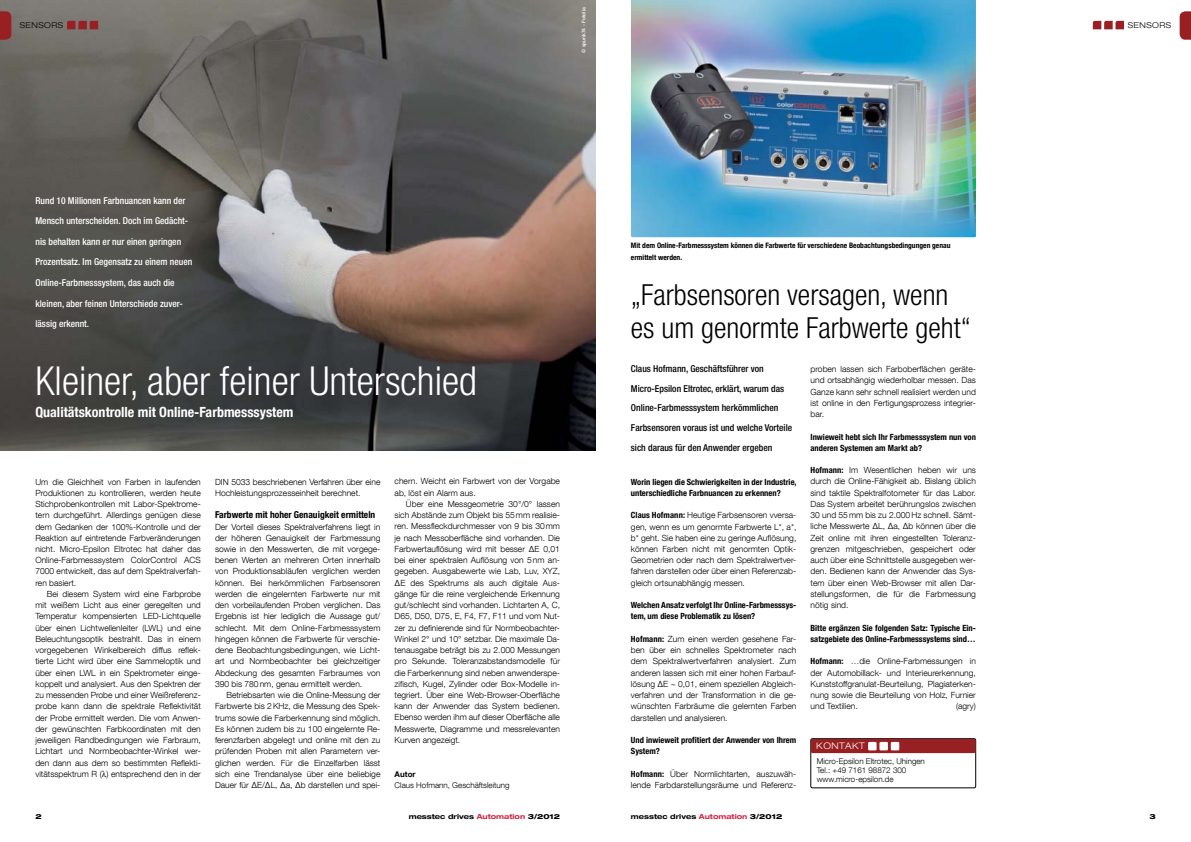
<style>
.page{position:relative;width:1191px;height:842px;background:#fff}
.page>*{position:absolute;margin:0;border:0;box-sizing:border-box;transform-origin:0 0}
.t1{font:300 condensed 40px "Helvetica Neue LT Com";color:#fff}
.t2{font:300 condensed 29px/33.7px "Helvetica Neue LT Com";color:#000}
.t3{font:700 condensed 14px "Helvetica Neue LT Com";color:#fff}
.t4{font:500 condensed 9.5px/20.6px "Helvetica Neue LT Com";color:#fff}
.t5{font:500 condensed 9.5px/19.7px "Helvetica Neue LT Com";color:#000}
.t6{font:700 condensed 9.5px "Helvetica Neue LT Com";color:#000}
.t7{font:300 expanded 9px "Helvetica Neue LT Com";letter-spacing:.055em;color:#fff}
.t8{font:300 8.5px/11.2px "Helvetica Neue LT Com";color:#000;text-align:justify}
.t9{font:700 condensed 8.5px/11.2px "Helvetica Neue LT Com";color:#000}
.t10{font:300 8px/9px "Helvetica Neue LT Com";color:#000}
.t11{font:300 expanded 8px "Helvetica Neue LT Com";letter-spacing:.055em;color:#000}
.t12{font:700 8px "Helvetica Neue LT Com";color:#000}
.t13{font:700 condensed 7.5px/11.2px "Helvetica Neue LT Com";color:#000}
.t14{font:700 expanded 7px "Helvetica Neue LT Com";color:#000}
.t15{font:800 expanded 7px "Helvetica Neue LT Com";color:#000}
.t16{font:500 5px "Helvetica Neue LT Com";color:#fff}
.s1{font-weight:700;font-stretch:condensed}
.s2{color:#d1223e}
.s3{font-weight:800}
</style>
<div class="page">
<img style="left:0;top:0;width:595px;height:451px">
<div style="left:810px;top:738px;width:166px;height:50px;border:1px solid #000;border-radius:2px"></div>
<div style="left:811px;top:739px;width:164px;height:14px;background:#981f22"></div>
<div style="left:868px;top:742px;width:8px;height:8px;background:#fff"></div>
<div style="left:879px;top:742px;width:9px;height:8px;background:#fff"></div>
<div style="left:890px;top:742px;width:9px;height:8px;background:#fff"></div>
<img style="left:631px;top:0;width:345px;height:237px">
<svg style="left:67px;top:21px;width:31px;height:8px"></svg>
<svg style="left:1092px;top:21px;width:32px;height:8px"></svg>
<svg style="left:0;top:11px;width:11px;height:29px"></svg>
<svg style="left:1179px;top:11px;width:12px;height:29px"></svg>
<p class="t16" style="left:580px;top:53px;width:47px;rotate:-90deg">© spunk74 - Fotolia</p>
<p class="t11" style="left:20px;top:21px;width:45px">SENSORS</p>
<p class="t11" style="left:1127px;top:21px;width:45px">SENSORS</p>
<p class="t4" style="left:35px;top:190px;width:158px">Rund 10 Millionen Farbnuancen kann der Mensch unterscheiden. Doch im Gedächt&shy;nis behalten kann er nur einen geringen Prozentsatz. Im Gegensatz zu einem neuen Online-Farbmesssystem, das auch die kleinen, aber feinen Unterschiede zuver&shy;lässig erkennt.</p>
<h1 class="t1" style="left:35px;top:357px;width:443px">Kleiner, aber feiner Unterschied</h1>
<h3 class="t3" style="left:35px;top:404px;width:259px">Qualitätskontrolle mit Online-Farbmesssystem</h3>
<p class="t8" style="left:35px;top:476px;width:167px">Um die Gleichheit von Farben in laufenden Produktionen zu kontrollieren, werden heute Stichprobenkontrollen mit Labor-Spektrome&shy;tern durchgeführt. Allerdings genügen diese dem Gedanken der 100%-Kontrolle und der Reaktion auf eintretende Farbveränderungen nicht. Micro-Epsilon Eltrotec hat daher das Online-Farbmesssystem ColorControl ACS 7000 entwickelt, das auf dem Spektralverfah&shy;ren basiert.</p>
<p class="t8" style="left:35px;top:588px;width:167px;text-indent:11px">Bei diesem System wird eine Farbprobe mit weißem Licht aus einer geregelten und Temperatur kompensierten LED-Lichtquelle über einen Lichtwellenleiter (LWL) und eine Beleuchtungsoptik bestrahlt. Das in einem vorgegebenen Winkelbereich diffus reflek&shy;tierte Licht wird über eine Sammeloptik und über einen LWL in ein Spektrometer einge&shy;koppelt und analysiert. Aus den Spektren der zu messenden Probe und einer Weißreferenz&shy;probe kann dann die spektrale Reflektivität der Probe ermittelt werden. Die vom Anwen&shy;der gewünschten Farbkoordinaten mit den jeweiligen Randbedingungen wie Farbraum, Lichtart und Normbeobachter-Winkel wer&shy;den dann aus dem so bestimmten Reflekti&shy;vitätsspektrum R ( ) entsprechend den in der</p>
<p class="t8" style="left:215px;top:476px;width:167px">DIN 5033 beschriebenen Verfahren über eine<br>Hochleistungsprozesseinheit berechnet.</p>
<p class="t6" style="left:215px;top:509px;width:162px">Farbwerte mit hoher Genauigkeit ermitteln</p>
<p class="t8" style="left:215px;top:521px;width:167px">Der Vorteil dieses Spektralverfahrens liegt in der höheren Genauigkeit der Farbmessung sowie in den Messwerten, die mit vorgege&shy;benen Werten an mehreren Orten innerhalb von Produktionsabläufen verglichen werden können. Bei herkömmlichen Farbsensoren werden die eingelernten Farbwerte nur mit den vorbeilaufenden Proben verglichen. Das Ergebnis ist hier lediglich die Aussage gut/ schlecht. Mit dem Online-Farbmesssystem hingegen können die Farbwerte für verschie&shy;dene Beobachtungsbedingungen, wie Licht&shy;art und Normbeobachter bei gleichzeitiger Abdeckung des gesamten Farbraumes von 390 bis 780nm, genau ermittelt werden.</p>
<p class="t8" style="left:215px;top:689px;width:167px;text-indent:11px">Betriebsarten wie die Online-Messung der Farbwerte bis 2KHz, die Messung des Spek&shy;trums sowie die Farberkennung sind möglich.<br>Es können zudem bis zu 100 eingelernte Re&shy;ferenzfarben abgelegt und online mit den zu prüfenden Proben mit allen Parametern ver&shy;glichen werden. Für die Einzelfarben lässt sich eine Trendanalyse über eine beliebige Dauer für ΔE/ΔL, Δa, Δb darstellen und spei-</p>
<p class="t8" style="left:394px;top:476px;width:167px">chern. Weicht ein Farbwert von der Vorgabe ab, löst ein Alarm aus.</p>
<p class="t8" style="left:394px;top:498px;width:167px;text-indent:11px">Über eine Messgeometrie 30°/0° lassen sich Abstände zum Objekt bis 55mm realisie&shy;ren. Messfleckdurchmesser von 9 bis 30mm je nach Messoberfläche sind vorhanden. Die Farbwertauflösung wird mit besser ΔE 0,01 bei einer spektralen Auflösung von 5nm an&shy;gegeben. Ausgabewerte wie Lab, Luv, XYZ, ΔE des Spektrums als auch digitale Aus&shy;gänge für die reine vergleichende Erkennung gut/schlecht sind vorhanden. Lichtarten A, C, D65, D50, D75, E, F4, F7, F11 und vom Nut&shy;zer zu definierende sind für Normbeobachter-Winkel 2° und 10° setzbar. Die maximale Da&shy;tenausgabe beträgt bis zu 2.000 Messungen pro Sekunde. Toleranzabstandsmodelle für die Farberkennung sind neben anwenderspe&shy;zifisch, Kugel, Zylinder oder Box-Modelle in&shy;tegriert. Über eine Web-Browser-Oberfläche kann der Anwender das System bedienen.<br>Ebenso werden ihm auf dieser Oberfläche alle Messwerte, Diagramme und messrelevanten Kurven angezeigt.</p>
<p class="t12" style="left:394px;top:769px;width:23px">Autor</p>
<p class="t10" style="left:394px;top:780px;width:116px">Claus Hofmann, Geschäftsleitung</p>
<p class="t13" style="left:631px;top:240px;width:321px">Mit dem Online-Farbmesssystem können die Farbwerte für verschiedene Beobachtungsbedingungen genau ermittelt werden.</p>
<h2 class="t2" style="left:631px;top:277px;width:341px">„Farbsensoren versagen, wenn es um genormte Farbwerte geht“</h2>
<p class="t5" style="left:631px;top:359px;width:163px">Claus Hofmann, Geschäftsführer von Micro-Epsilon Eltrotec, erklärt, warum das Online-Farbmesssystem herkömmlichen Farbsensoren voraus ist und welche Vorteile sich daraus für den Anwender ergeben</p>
<p class="t9" style="left:631px;top:476px;width:167px">Worin liegen die Schwierigkeiten in der Industrie, unterschiedliche Farbnuancen zu erkennen?</p>
<p class="t8" style="left:631px;top:509px;width:167px"><span class="s1">Claus Hofmann:</span> Heutige Farbsensoren vversa&shy;gen, wenn es um genormte Farbwerte L*, a*, b* geht. Sie haben eine zu geringe Auflösung, können Farben nicht mit genormten Optik-Geometrien oder nach dem Spektralwertver&shy;fahren darstellen oder über einen Referenzab&shy;gleich ortsunabhängig messen.</p>
<p class="t9" style="left:631px;top:600px;width:167px">Welchen Ansatz verfolgt Ihr Online-Farbmesssys&shy;tem, um diese Problematik zu lösen?</p>
<p class="t8" style="left:631px;top:633px;width:167px"><span class="s1">Hofmann:</span> Zum einen werden gesehene Far&shy;ben über ein schnelles Spektrometer nach dem Spektralwertverfahren analysiert. Zum anderen lassen sich mit einer hohen Farbauf&shy;lösung ∆E ~ 0,01, einem speziellen Abgleich&shy;verfahren und der Transformation in die ge&shy;wünschten Farbräume die gelernten Farben darstellen und analysieren.</p>
<p class="t9" style="left:631px;top:734px;width:167px">Und inwieweit profitiert der Anwender von Ihrem<br>System?</p>
<p class="t8" style="left:631px;top:768px;width:167px"><span class="s1">Hofmann:</span> Über Normlichtarten, auszuwäh&shy;lende Farbdarstellungsräume und Referenz-</p>
<p class="t8" style="left:810px;top:363px;width:167px">proben lassen sich Farboberflächen geräte&shy;und ortsabhängig wiederholbar messen. Das Ganze kann sehr schnell realisiert werden und ist online in den Fertigungsprozess integrier&shy;bar.</p>
<p class="t9" style="left:810px;top:431px;width:167px">Inwieweit hebt sich Ihr Farbmesssystem nun von anderen Systemen am Markt ab?</p>
<p class="t8" style="left:810px;top:464px;width:167px"><span class="s1">Hofmann:</span> Im Wesentlichen heben wir uns durch die Online-Fähigkeit ab. Bislang üblich sind taktile Spektralfotometer für das Labor.<br>Das System arbeitet berührungslos zwischen 30 und 55mm bis zu 2.000Hz schnell. Sämt&shy;liche Messwerte ∆L, ∆a, ∆b können über die Zeit online mit ihren eingestellten Toleranz&shy;grenzen mitgeschrieben, gespeichert oder auch über eine Schnittstelle ausgegeben wer&shy;den. Bedienen kann der Anwender das Sys&shy;tem über einen Web-Browser mit allen Dar&shy;stellungsformen, die für die Farbmessung nötig sind.</p>
<p class="t9" style="left:810px;top:622px;width:167px">Bitte ergänzen Sie folgenden Satz: Typische Ein&shy;satzgebiete des Online-Farbmesssystems sind…</p>
<p class="t8" style="left:810px;top:655px;width:167px"><span class="s1">Hofmann:</span> …die Online-Farbmessungen in der Automobillack- und Interieurerkennung, Kunststoffgranulat-Beurteilung, Plagiaterken&shy;nung sowie die Beurteilung von Holz, Furnier und Textilien.</p>
<p class="t8" style="left:956px;top:700px;width:21px">(agry)</p>
<p class="t7" style="left:816px;top:741px;width:50px">KONTAKT</p>
<p class="t10" style="left:816px;top:756px;width:110px">Micro-Epsilon Eltrotec, Uhingen<br>Tel.: +49 7161 98872 300 www.micro-epsilon.de</p>
<p class="t15" style="left:35px;top:812px;width:8px">2</p>
<p class="t14" style="left:409px;top:811px;width:153px">messtec drives <span class="s2">Automation</span> <span class="s3">3/2012</span></p>
<p class="t14" style="left:631px;top:811px;width:153px">messtec drives <span class="s2">Automation</span> <span class="s3">3/2012</span></p>
<p class="t15" style="left:1149px;top:812px;width:8px">3</p>
</div>
